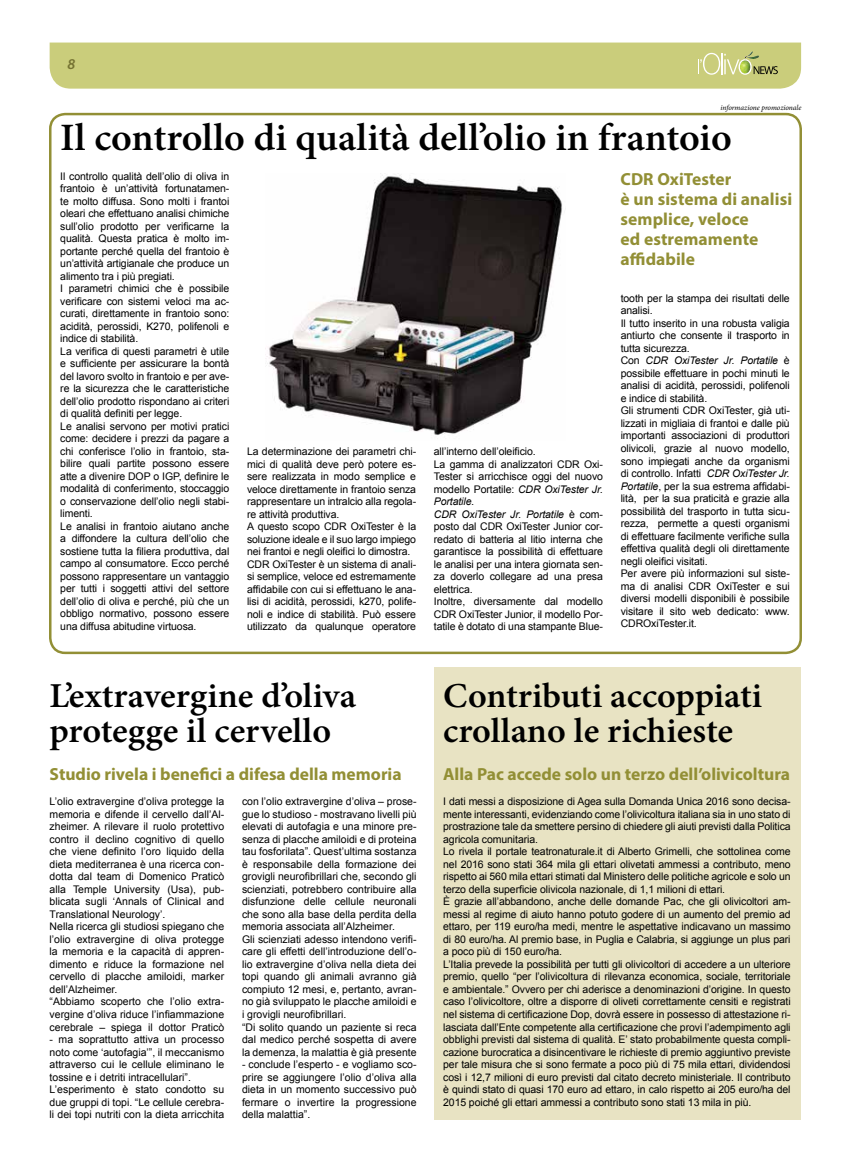
<style>
.page{position:relative;width:851px;height:1170px;background:#fff}
.page>*{position:absolute;margin:0;border:0;box-sizing:border-box;transform-origin:0 0}
.t1{font:600 38.75px "Minion Pro";color:#000}
.t2{font:600 35px/35px "Minion Pro";color:#000}
.t3{font:700 17.5px/20px "Myriad Pro";color:#928f35}
.t4{font:italic 600 15px "Myriad Pro";color:#757332}
.t5{font:10.5px/12.5px "Arial";letter-spacing:-.01em;color:#000}
.t6{font:italic 7.5px "Minion Pro";letter-spacing:-.01em;color:#000}
.s1{font-style:italic}
</style>
<div class="page">
<div style="left:50px;top:43px;width:751px;height:46px;background:#cacd7b"></div>
<img style="left:265px;top:175px;width:297px;height:260px">
<div style="left:434px;top:667px;width:367px;height:453px;background:#e8e3c3"></div>
<h3 class="t4" style="left:67px;top:54px;width:9px">8</h3>
<p class="t6" style="left:720px;top:102px;width:82px">informazione promozionale</p>
<h1 class="t1" style="left:60px;top:110px;width:673px">Il controllo di qualità dell’olio in frantoio</h1>
<p class="t5" style="left:60px;top:170px;width:170px">Il controllo qualità dell’olio di oliva in frantoio è un’attività fortunatamen&shy;te molto diffusa. Sono molti i frantoi oleari che effettuano analisi chimiche sull’olio prodotto per verificarne la qualità. Questa pratica è molto im&shy;portante perché quella del frantoio è un’attività artigianale che produce un alimento tra i più pregiati.<br>I parametri chimici che è possibile verificare con sistemi veloci ma ac&shy;curati, direttamente in frantoio sono: acidità, perossidi, K270, polifenoli e indice di stabilità.<br>La verifica di questi parametri è utile e sufficiente per assicurare la bontà del lavoro svolto in frantoio e per ave&shy;re la sicurezza che le caratteristiche dell’olio prodotto rispondano ai criteri di qualità definiti per legge.<br>Le analisi servono per motivi pratici come: decidere i prezzi da pagare a chi conferisce l’olio in frantoio, sta&shy;bilire quali partite possono essere atte a divenire DOP o IGP, definire le modalità di conferimento, stoccaggio o conservazione dell’olio negli stabi&shy;limenti.<br>Le analisi in frantoio aiutano anche a diffondere la cultura dell’olio che sostiene tutta la filiera produttiva, dal campo al consumatore. Ecco perché possono rappresentare un vantaggio per tutti i soggetti attivi del settore dell’olio di oliva e perché, più che un obbligo normativo, possono essere una diffusa abitudine virtuosa.</p>
<h3 class="t3" style="left:620px;top:169px;width:173px">CDR OxiTester<br>è un sistema di analisi semplice, veloce<br>ed estremamente affidabile</h3>
<p class="t5" style="left:620px;top:292px;width:170px">tooth per la stampa dei risultati delle analisi.<br>Il tutto inserito in una robusta valigia antiurto che consente il trasporto in tutta sicurezza.<br>Con <span class="s1">CDR OxiTester Jr. Portatile</span> è possibile effettuare in pochi minuti le analisi di acidità, perossidi, polifenoli e indice di stabilità.<br>Gli strumenti CDR OxiTester, già uti&shy;lizzati in migliaia di frantoi e dalle più importanti associazioni di produttori olivicoli, grazie al nuovo modello, sono impiegati anche da organismi di controllo. Infatti <span class="s1">CDR OxiTester Jr.<br>Portatile</span>, per la sua estrema affidabi&shy;lità, per la sua praticità e grazie alla possibilità del trasporto in tutta sicu&shy;rezza, permette a questi organismi di effettuare facilmente verifiche sulla effettiva qualità degli oli direttamente negli oleifici visitati.<br>Per avere più informazioni sul siste&shy;ma di analisi CDR OxiTester e sui diversi modelli disponibili è possibile visitare il sito web dedicato: www.<br>CDROxiTester.it.</p>
<p class="t5" style="left:247px;top:445px;width:170px">La determinazione dei parametri chi&shy;mici di qualità deve però potere es&shy;sere realizzata in modo semplice e veloce direttamente in frantoio senza rappresentare un intralcio alla regola&shy;re attività produttiva.<br>A questo scopo CDR OxiTester è la soluzione ideale e il suo largo impiego nei frantoi e negli oleifici lo dimostra.<br>CDR OxiTester è un sistema di anali&shy;si semplice, veloce ed estremamente affidabile con cui si effettuano le ana&shy;lisi di acidità, perossidi, k270, polife&shy;noli e indice di stabilità. Può essere utilizzato da qualunque operatore</p>
<p class="t5" style="left:434px;top:445px;width:170px">all’interno dell’oleificio.<br>La gamma di analizzatori CDR Oxi-<br>Tester si arricchisce oggi del nuovo modello Portatile: <span class="s1">CDR OxiTester Jr.<br>Portatile.<br>CDR OxiTester Jr. Portatile</span> è com&shy;posto dal CDR OxiTester Junior cor&shy;redato di batteria al litio interna che garantisce la possibilità di effettuare le analisi per una intera giornata sen&shy;za doverlo collegare ad una presa elettrica.<br>Inoltre, diversamente dal modello<br>CDR OxiTester Junior, il modello Por&shy;tatile è dotato di una stampante Blue-</p>
<h2 class="t2" style="left:50px;top:678px;width:308px">L’extravergine d’oliva protegge il cervello</h2>
<h3 class="t3" style="left:50px;top:763px;width:353px">Studio rivela i benefici a difesa della memoria</h3>
<p class="t5" style="left:50px;top:795px;width:176px">L’olio extravergine d’oliva protegge la memoria e difende il cervello dall’Al&shy;zheimer. A rilevare il ruolo protettivo contro il declino cognitivo di quello che viene definito l’oro liquido della dieta mediterranea è una ricerca con&shy;dotta dal team di Domenico Praticò alla Temple University (Usa), pub&shy;blicata sugli ‘Annals of Clinical and Translational Neurology’.<br>Nella ricerca gli studiosi spiegano che l’olio extravergine di oliva protegge la memoria e la capacità di appren&shy;dimento e riduce la formazione nel cervello di placche amiloidi, marker dell’Alzheimer.<br>“Abbiamo scoperto che l’olio extra&shy;vergine d’oliva riduce l’infiammazione cerebrale – spiega il dottor Praticò</p>
<p class="t5" style="left:50px;top:1033px;width:176px">- ma soprattutto attiva un processo noto come ‘autofagia’”, il meccanismo attraverso cui le cellule eliminano le tossine e i detriti intracellulari”.<br>L’esperimento è stato condotto su due gruppi di topi. “Le cellule cerebra&shy;li dei topi nutriti con la dieta arricchita</p>
<p class="t5" style="left:242px;top:795px;width:176px">con l’olio extravergine d’oliva – prose&shy;gue lo studioso - mostravano livelli più elevati di autofagia e una minore pre&shy;senza di placche amiloidi e di proteina tau fosforilata”. Quest’ultima sostanza è responsabile della formazione dei grovigli neurofibrillari che, secondo gli scienziati, potrebbero contribuire alla disfunzione delle cellule neuronali che sono alla base della perdita della memoria associata all’Alzheimer.<br>Gli scienziati adesso intendono verifi&shy;care gli effetti dell’introduzione dell’o&shy;lio extravergine d’oliva nella dieta dei topi quando gli animali avranno già compiuto 12 mesi, e, pertanto, avran&shy;no già sviluppato le placche amiloidi e i grovigli neurofibrillari.<br>“Di solito quando un paziente si reca dal medico perché sospetta di avere la demenza, la malattia è già presente</p>
<p class="t5" style="left:242px;top:1058px;width:176px;text-align:justify">- conclude l’esperto - e vogliamo sco&shy;prire se aggiungere l’olio d’oliva alla dieta in un momento successivo può fermare o invertire la progressione della malattia”.</p>
<h2 class="t2" style="left:443px;top:678px;width:320px">Contributi accoppiati crollano le richieste</h2>
<h3 class="t3" style="left:443px;top:763px;width:348px">Alla Pac accede solo un terzo dell’olivicoltura</h3>
<p class="t5" style="left:443px;top:795px;width:349px">I dati messi a disposizione di Agea sulla Domanda Unica 2016 sono decisa&shy;mente interessanti, evidenziando come l’olivicoltura italiana sia in uno stato di prostrazione tale da smettere persino di chiedere gli aiuti previsti dalla Politica agricola comunitaria.<br>Lo rivela il portale teatronaturale.it di Alberto Grimelli, che sottolinea come nel 2016 sono stati 364 mila gli ettari olivetati ammessi a contributo, meno rispetto ai 560 mila ettari stimati dal Ministero delle politiche agricole e solo un terzo della superficie olivicola nazionale, di 1,1 milioni di ettari.<br>È grazie all’abbandono, anche delle domande Pac, che gli olivicoltori am&shy;messi al regime di aiuto hanno potuto godere di un aumento del premio ad ettaro, per 119 euro/ha medi, mentre le aspettative indicavano un massimo di 80 euro/ha. Al premio base, in Puglia e Calabria, si aggiunge un plus pari a poco più di 150 euro/ha.<br>L’Italia prevede la possibilità per tutti gli olivicoltori di accedere a un ulteriore premio, quello “per l’olivicoltura di rilevanza economica, sociale, territoriale e ambientale.” Ovvero per chi aderisce a denominazioni d’origine. In questo caso l’olivicoltore, oltre a disporre di oliveti correttamente censiti e registrati nel sistema di certificazione Dop, dovrà essere in possesso di attestazione ri&shy;lasciata dall’Ente competente alla certificazione che provi l’adempimento agli obblighi previsti dal sistema di qualità. E’ stato probabilmente questa compli&shy;cazione burocratica a disincentivare le richieste di premio aggiuntivo previste per tale misura che si sono fermate a poco più di 75 mila ettari, dividendosi così i 12,7 milioni di euro previsti dal citato decreto ministeriale. Il contributo è quindi stato di quasi 170 euro ad ettaro, in calo rispetto ai 205 euro/ha del 2015 poiché gli ettari ammessi a contributo sono stati 13 mila in più.</p>
</div>
